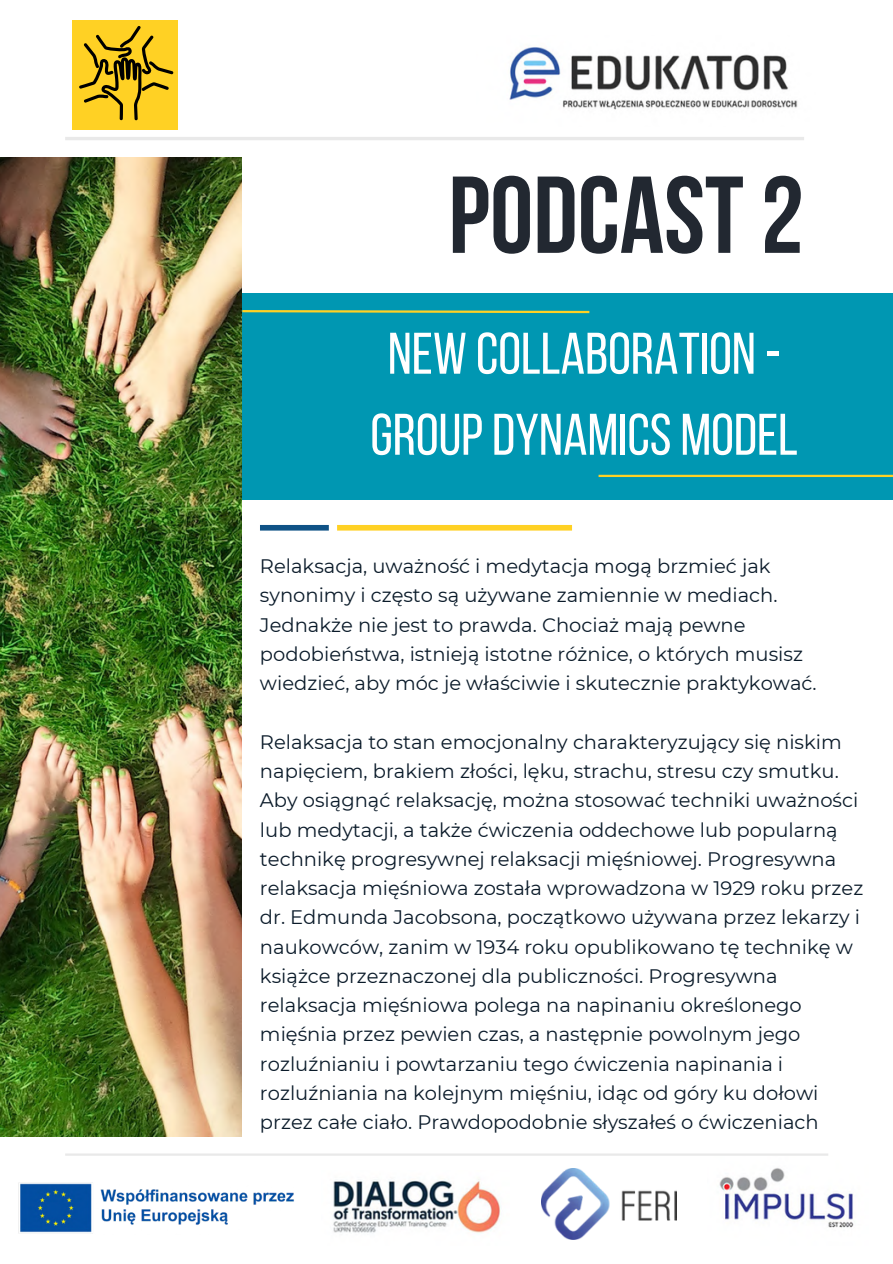
<style>
.page{position:relative;width:893px;height:1264px;background:#fff}
.page>*{position:absolute;margin:0;border:0;box-sizing:border-box;transform-origin:0 0}
.t1{font:700 108.9px "Bebas Neue";color:#222831}
.t2{font:58.5px/81px "Bebas Neue";color:#fff}
.t3{font:19.5px/29.2px "Montserrat";color:#0b1b2a}
</style>
<div class="page">
<hr style="left:65px;top:137px;width:739px;height:3px;background:#e9e9e9">
<div style="left:242px;top:293px;width:650px;height:206px;background:#0097b2"></div>
<img style="left:0;top:157px;width:241px;height:979px">
<div style="left:72px;top:21px;width:106px;height:109px;background:#ffd124"></div>
<img style="left:509px;top:47px;width:289px;height:63px">
<img style="left:333px;top:1179px;width:168px;height:54px">
<img style="left:708px;top:1155px;width:146px;height:73px">
<img style="left:541px;top:1168px;width:135px;height:71px">
<svg style="left:240px;top:309px;width:350px;height:5px"></svg>
<hr style="left:598px;top:475px;width:294px;height:2px;background:#ffd124">
<svg style="left:79px;top:26px;width:94px;height:94px"></svg>
<hr style="left:65px;top:1153px;width:763px;height:2px;background:#e9e9e9">
<div style="left:337px;top:525px;width:235px;height:5px;background:#ffd124"></div>
<div style="left:260px;top:525px;width:69px;height:5px;background:#0f5286"></div>
<img style="left:18px;top:1182px;width:276px;height:51px">
<p class="t1" style="left:448px;top:171px;width:357px">PODCAST2</p>
<p class="t2" style="left:370px;top:318px;width:429px">NEW COLLABORATION -<br>GROUPDYNAMICS MODEL</p>
<p class="t3" style="left:260px;top:551px;width:558px">Relaksacja, uważność i medytacja mogą brzmieć jak synonimy i często są używane zamiennie w mediach.<br>Jednakże nie jest to prawda. Chociaż mają pewne podobieństwa, istnieją istotne różnice, o których musisz wiedzieć, aby móc je właściwie i skutecznie praktykować.</p>
<p class="t3" style="left:260px;top:727px;width:604px">Relaksacja to stan emocjonalny charakteryzujący się niskim napięciem, brakiem złości, lęku, strachu, stresu czy smutku.<br>Aby osiągnąć relaksację, można stosować techniki uważności lub medytacji, a także ćwiczenia oddechowe lub popularną technikę progresywnej relaksacji mięśniowej. Progresywna relaksacja mięśniowa została wprowadzona w 1929 roku przez dr. Edmunda Jacobsona, początkowo używana przez lekarzy i naukowców, zanim w 1934 roku opublikowano tę technikę w książce przeznaczonej dla publiczności. Progresywna relaksacja mięśniowa polega na napinaniu określonego mięśnia przez pewien czas, a następnie powolnym jego rozluźnianiu i powtarzaniu tego ćwiczenia napinania i rozluźniania na kolejnym mięśniu, idąc od góry ku dołowi przez całe ciało. Prawdopodobnie słyszałeś o ćwiczeniach</p>
</div>
